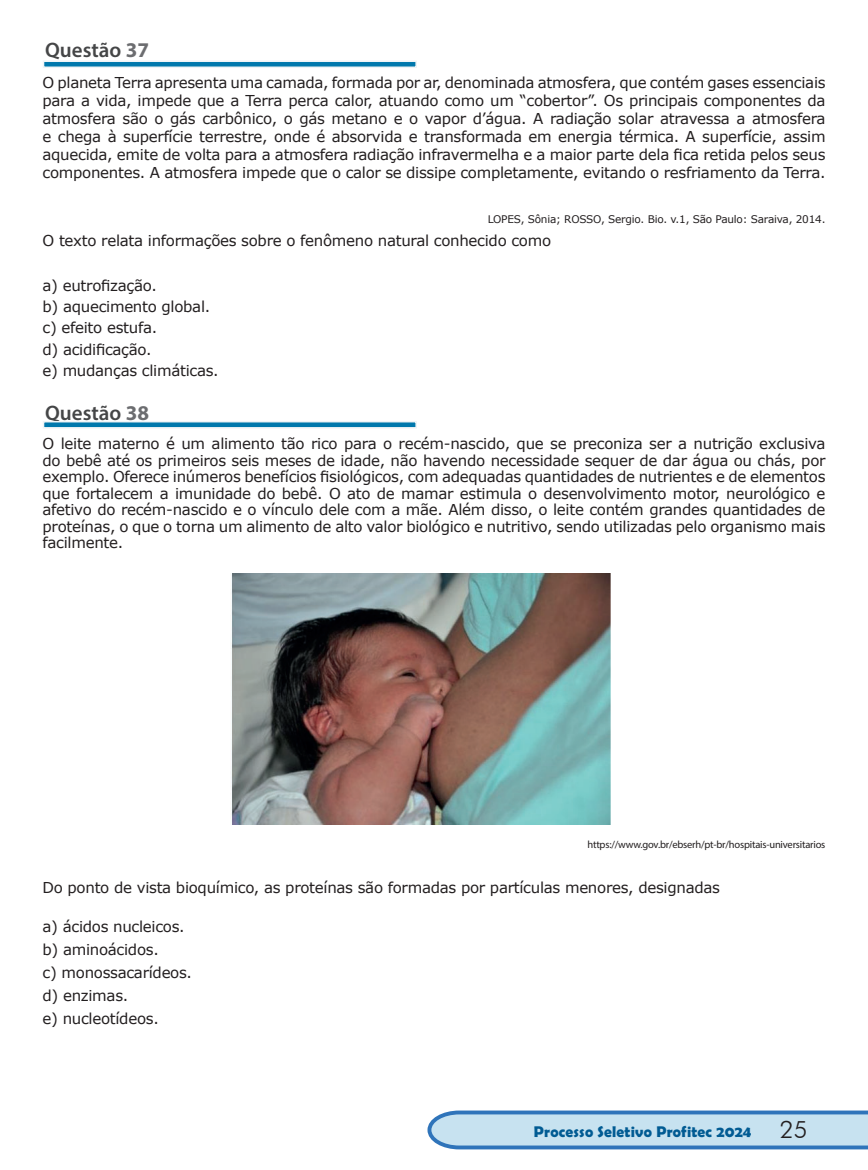
<style>
.page{position:relative;width:868px;height:1170px;background:#fff}
.page>*{position:absolute;margin:0;border:0;box-sizing:border-box;transform-origin:0 0}
.Questão{font:600 21px "Myriad Pro";color:#454647}
.t1{font:700 15.6px "Berlin Sans FB Demi";letter-spacing:.015em;color:#015b93}
.Enunciado_Resposta{font:15px/16.5px "Verdana";letter-spacing:-.02em;color:#231f20;text-align:justify}
.Enunciado_Resposta-2{font:10.5px "Myriad Pro";letter-spacing:-.02em;color:#231f20}
.Enunciado_Resposta-3{font:10.5px "Verdana";letter-spacing:-.02em;color:#231f20}
.s1{font-weight:700;color:#6c6d70}
.s2{font-family:"Futura BT";font-weight:300;font-size:24px;color:#231f20}
</style>
<div class="page">
<svg style="left:427px;top:1110px;width:440px;height:40px"></svg>
<svg style="left:43px;top:61px;width:374px;height:7px;fill:#0379ad"></svg>
<svg style="left:43px;top:421px;width:374px;height:7px;fill:#0078ac"></svg>
<img style="left:231px;top:573px;width:380px;height:251px">
<p class="Questão" style="left:45px;top:37px;width:105px">Questão <span class="s1">37</span></p>
<p class="Enunciado_Resposta" style="left:43px;top:73px;width:784px;line-height:18px">O planeta Terra apresenta uma camada, formada por ar, denominada atmosfera, que contém gases essenciais para a vida, impede que a Terra perca calor, atuando como um “cobertor”. Os principais componentes da atmosfera são o gás carbônico, o gás metano e o vapor d’água. A radiação solar atravessa a atmosfera e chega à superfície terrestre, onde é absorvida e transformada em energia térmica. A superfície, assim aquecida, emite de volta para a atmosfera radiação infravermelha e a maior parte dela fica retida pelos seus componentes. A atmosfera impede que o calor se dissipe completamente, evitando o resfriamento da Terra.</p>
<p class="Enunciado_Resposta-3" style="left:487px;top:212px;width:339px">LOPES, Sônia; ROSSO, Sergio. Bio. v.1, São Paulo: Saraiva, 2014.</p>
<p class="Enunciado_Resposta" style="left:43px;top:232px;width:510px">O texto relata informações sobre o fenômeno natural conhecido como</p>
<p class="Enunciado_Resposta" style="left:43px;top:277px;width:116px">a) eutrofização.</p>
<p class="Enunciado_Resposta" style="left:43px;top:298px;width:169px">b) aquecimento global.</p>
<p class="Enunciado_Resposta" style="left:43px;top:319px;width:116px">c) efeito estufa.</p>
<p class="Enunciado_Resposta" style="left:43px;top:341px;width:111px">d) acidificação.</p>
<p class="Enunciado_Resposta" style="left:43px;top:362px;width:178px">e) mudanças climáticas.</p>
<p class="Questão" style="left:45px;top:400px;width:105px">Questão <span class="s1">38</span></p>
<p class="Enunciado_Resposta" style="left:43px;top:435px;width:784px">O leite materno é um alimento tão rico para o recém-nascido, que se preconiza ser a nutrição exclusiva do bebê até os primeiros seis meses de idade, não havendo necessidade sequer de dar água ou chás, por exemplo. Oferece inúmeros benefícios fisiológicos, com adequadas quantidades de nutrientes e de elementos que fortalecem a imunidade do bebê. O ato de mamar estimula o desenvolvimento motor, neurológico e afetivo do recém-nascido e o vínculo dele com a mãe. Além disso, o leite contém grandes quantidades de proteínas, o que o torna um alimento de alto valor biológico e nutritivo, sendo utilizadas pelo organismo mais facilmente.</p>
<p class="Enunciado_Resposta-2" style="left:587px;top:838px;width:239px">https://www.gov.br/ebserh/pt-br/hospitais-universitarios</p>
<p class="Enunciado_Resposta" style="left:43px;top:878px;width:678px">Do ponto de vista bioquímico, as proteínas são formadas por partículas menores, designadas</p>
<p class="Enunciado_Resposta" style="left:43px;top:918px;width:144px">a) ácidos nucleicos.</p>
<p class="Enunciado_Resposta" style="left:43px;top:941px;width:118px">b) aminoácidos.</p>
<p class="Enunciado_Resposta" style="left:43px;top:964px;width:151px">c) monossacarídeos.</p>
<p class="Enunciado_Resposta" style="left:43px;top:987px;width:87px">d) enzimas.</p>
<p class="Enunciado_Resposta" style="left:43px;top:1009px;width:118px">e) nucleotídeos.</p>
<p class="t1" style="left:534px;top:1122px;width:275px">Processo Seletivo Profitec 2024 <span class="s2">25</span></p>
</div>
